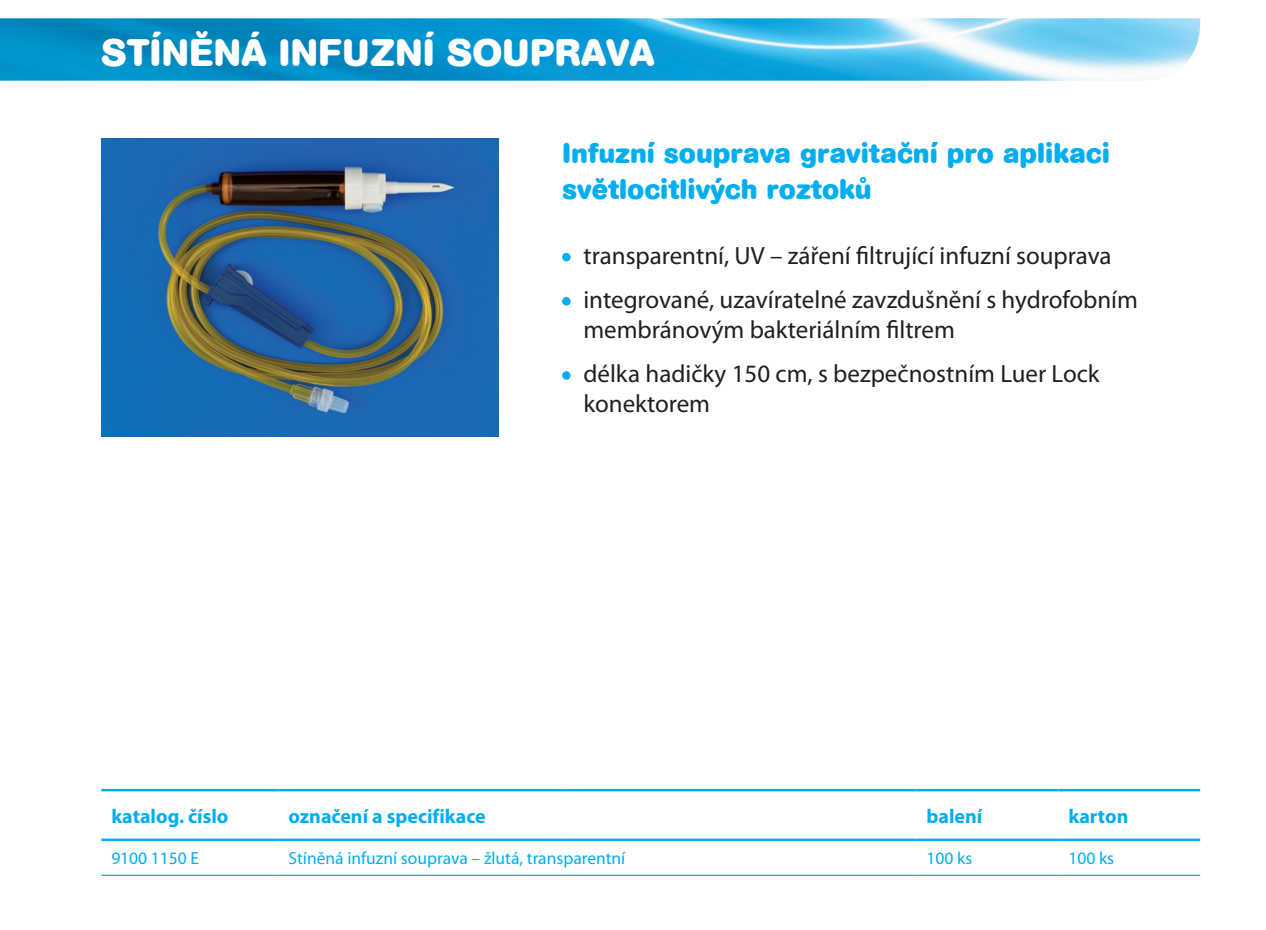
<style>
.page{position:relative;width:1266px;height:930px;background:#fff}
.page>*{position:absolute;margin:0;border:0;box-sizing:border-box;transform-origin:0 0}
.XLS{font:700 40px "Accius Buc Rou D";color:#fff}
.Bledemodry_podnadpis{font:700 30px/36px "Accius Buc Rou D";color:#00aeef}
.popisky{font:25px/30px "Myriad Pro";color:#231f20}
.XLS-2{font:700 20px "Myriad Pro";color:#00aeef}
.XLS-3{font:17.5px "Myriad Pro";color:#00aeef}
</style>
<div class="page">
<img style="left:0;top:18px;width:1201px;height:63px">
<div style="left:562px;top:253px;width:8px;height:8px;background:#00aeef;border-radius:50%"></div>
<div style="left:562px;top:297px;width:8px;height:9px;background:#00aeef;border-radius:50%"></div>
<div style="left:562px;top:371px;width:8px;height:9px;background:#00aeef;border-radius:50%"></div>
<img style="left:101px;top:139px;width:397px;height:298px">
<hr style="left:101px;top:789px;width:177px;height:2px;background:#00aeef">
<hr style="left:278px;top:789px;width:284px;height:2px;background:#00aeef">
<hr style="left:562px;top:789px;width:354px;height:2px;background:#00aeef">
<hr style="left:916px;top:789px;width:142px;height:2px;background:#00aeef">
<hr style="left:1058px;top:789px;width:142px;height:2px;background:#00aeef">
<hr style="left:101px;top:838px;width:177px;height:3px;background:#00aeef">
<hr style="left:278px;top:838px;width:284px;height:3px;background:#00aeef">
<hr style="left:562px;top:838px;width:354px;height:3px;background:#00aeef">
<hr style="left:916px;top:838px;width:142px;height:3px;background:#00aeef">
<hr style="left:1058px;top:838px;width:142px;height:3px;background:#00aeef">
<hr style="left:101px;top:875px;width:177px;height:1px;background:#00aeef">
<hr style="left:278px;top:875px;width:284px;height:1px;background:#00aeef">
<hr style="left:562px;top:875px;width:354px;height:1px;background:#00aeef">
<hr style="left:916px;top:875px;width:142px;height:1px;background:#00aeef">
<hr style="left:1058px;top:875px;width:142px;height:1px;background:#00aeef">
<p class="XLS" style="left:101px;top:30px;width:555px">STÍNĚNÁ INFUZNÍ SOUPRAVA</p>
<p class="Bledemodry_podnadpis" style="left:562px;top:136px;width:549px">Infuzní souprava gravitační pro aplikaci světlocitlivých roztoků</p>
<p class="popisky" style="left:583px;top:240px;width:530px">transparentní, UV – záření filtrující infuzní souprava</p>
<p class="popisky" style="left:583px;top:284px;width:556px">integrované, uzavíratelné zavzdušnění s hydrofobním membránovým bakteriálním filtrem</p>
<p class="popisky" style="left:583px;top:358px;width:518px">délka hadičky 150 cm, s bezpečnostním Luer Lock konektorem</p>
<p class="XLS-2" style="left:111px;top:803px;width:119px">katalog. číslo</p>
<p class="XLS-2" style="left:288px;top:803px;width:199px">označení a specifikace</p>
<p class="XLS-2" style="left:926px;top:803px;width:57px">balení</p>
<p class="XLS-2" style="left:1068px;top:803px;width:62px">karton</p>
<p class="XLS-3" style="left:111px;top:847px;width:89px">9100 1150 E</p>
<p class="XLS-3" style="left:288px;top:847px;width:338px">Stíněná infuzní souprava – žlutá, transparentní</p>
<p class="XLS-3" style="left:926px;top:847px;width:47px">100 ks</p>
<p class="XLS-3" style="left:1068px;top:847px;width:47px">100 ks</p>
</div>
